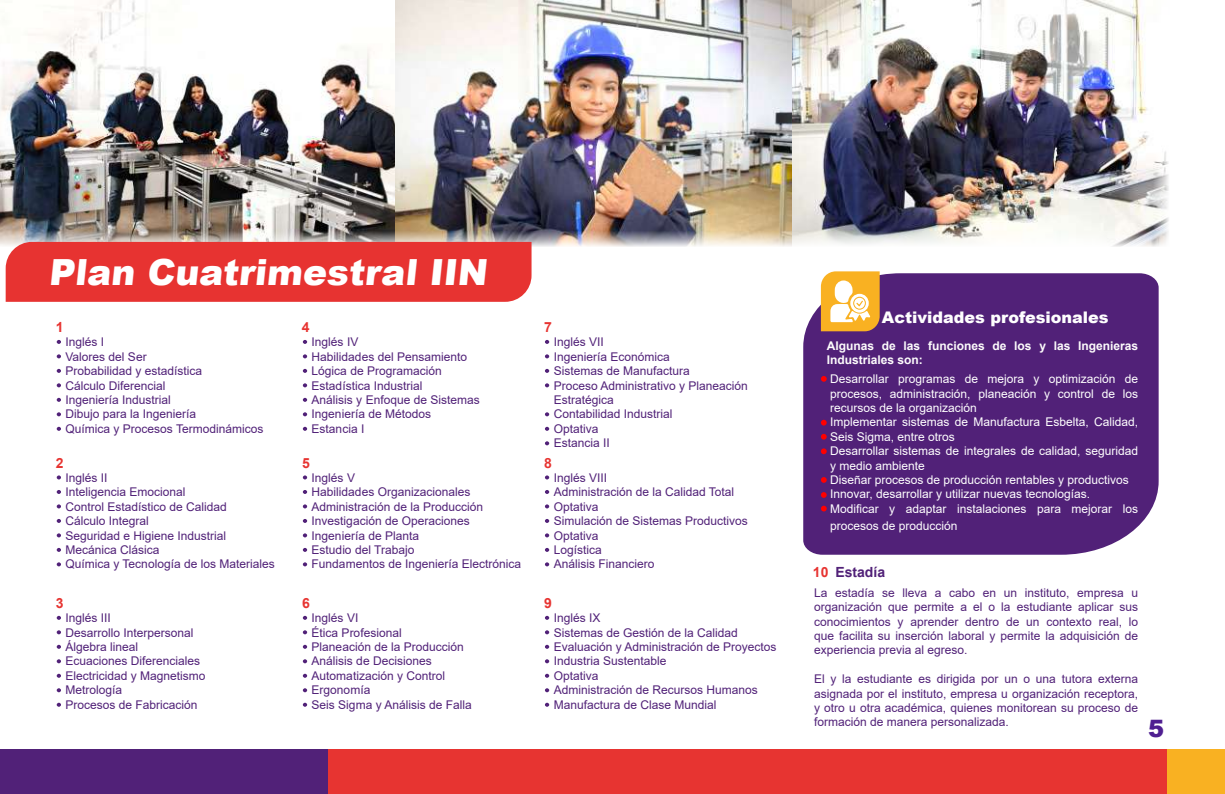
<style>
.page{position:relative;width:1225px;height:794px;background:#fff}
.page>*{position:absolute;margin:0;border:0;box-sizing:border-box;transform-origin:0 0}
.t1{font:900 36px "Arial";color:#fff}
.t2{font:900 24px "Arial";color:#4f1f91}
.t3{font:900 16px "Arial";color:#fefefe}
.t4{font:700 14px "Arial";color:#e73431}
.t5{font:700 14px "Arial";color:#512178}
.t6{font:12px/14.4px "Arial";color:#512178}
.t7{font:12px/14.4px "Arial";color:#fff}
.t8{font:700 12px/14.4px "Arial";color:#fdfcfc}
.s1{color:#e73431}
</style>
<div class="page">
<div style="left:0;top:749px;width:535px;height:45px;background:#512178"></div>
<div style="left:328px;top:749px;width:838px;height:45px;background:#e73431"></div>
<div style="left:1166px;top:749px;width:59px;height:45px;background:#f9b122"></div>
<img style="left:0;top:0;width:1148px;height:226px">
<img style="left:0;top:226px;width:1148px;height:62px">
<div style="left:803px;top:273px;width:355px;height:282px;background:#512178"></div>
<div style="left:6px;top:242px;width:525px;height:60px;background:#e73331"></div>
<svg style="left:821px;top:448px;width:5px;height:6px"></svg>
<svg style="left:821px;top:434px;width:5px;height:5px"></svg>
<svg style="left:821px;top:420px;width:5px;height:5px"></svg>
<svg style="left:821px;top:376px;width:5px;height:6px"></svg>
<svg style="left:821px;top:477px;width:5px;height:6px"></svg>
<svg style="left:821px;top:492px;width:5px;height:6px"></svg>
<svg style="left:821px;top:506px;width:5px;height:5px"></svg>
<svg style="left:821px;top:271px;width:58px;height:60px"></svg>
<svg style="left:57px;top:645px;width:4px;height:4px"></svg>
<svg style="left:303px;top:645px;width:4px;height:4px"></svg>
<svg style="left:545px;top:645px;width:4px;height:4px"></svg>
<svg style="left:57px;top:659px;width:4px;height:4px"></svg>
<svg style="left:303px;top:659px;width:4px;height:4px"></svg>
<svg style="left:545px;top:659px;width:4px;height:4px"></svg>
<svg style="left:57px;top:674px;width:4px;height:4px"></svg>
<svg style="left:303px;top:674px;width:4px;height:4px"></svg>
<svg style="left:545px;top:674px;width:4px;height:4px"></svg>
<svg style="left:57px;top:688px;width:4px;height:4px"></svg>
<svg style="left:303px;top:688px;width:4px;height:4px"></svg>
<svg style="left:545px;top:688px;width:4px;height:4px"></svg>
<svg style="left:57px;top:702px;width:4px;height:4px"></svg>
<svg style="left:303px;top:702px;width:4px;height:4px"></svg>
<svg style="left:545px;top:702px;width:4px;height:4px"></svg>
<svg style="left:57px;top:340px;width:4px;height:4px"></svg>
<svg style="left:303px;top:340px;width:4px;height:4px"></svg>
<svg style="left:545px;top:340px;width:4px;height:4px"></svg>
<svg style="left:57px;top:475px;width:4px;height:4px"></svg>
<svg style="left:303px;top:475px;width:4px;height:4px"></svg>
<svg style="left:545px;top:475px;width:4px;height:4px"></svg>
<svg style="left:57px;top:616px;width:4px;height:4px"></svg>
<svg style="left:303px;top:616px;width:4px;height:4px"></svg>
<svg style="left:545px;top:616px;width:4px;height:4px"></svg>
<svg style="left:57px;top:354px;width:4px;height:4px"></svg>
<svg style="left:303px;top:354px;width:4px;height:4px"></svg>
<svg style="left:545px;top:354px;width:4px;height:4px"></svg>
<svg style="left:57px;top:490px;width:4px;height:4px"></svg>
<svg style="left:303px;top:490px;width:4px;height:4px"></svg>
<svg style="left:545px;top:490px;width:4px;height:4px"></svg>
<svg style="left:57px;top:630px;width:4px;height:4px"></svg>
<svg style="left:303px;top:630px;width:4px;height:4px"></svg>
<svg style="left:545px;top:630px;width:4px;height:4px"></svg>
<svg style="left:57px;top:369px;width:4px;height:4px"></svg>
<svg style="left:303px;top:369px;width:4px;height:4px"></svg>
<svg style="left:545px;top:369px;width:4px;height:4px"></svg>
<svg style="left:57px;top:504px;width:4px;height:4px"></svg>
<svg style="left:303px;top:504px;width:4px;height:4px"></svg>
<svg style="left:545px;top:504px;width:4px;height:4px"></svg>
<svg style="left:57px;top:383px;width:4px;height:4px"></svg>
<svg style="left:303px;top:383px;width:4px;height:4px"></svg>
<svg style="left:545px;top:383px;width:4px;height:4px"></svg>
<svg style="left:57px;top:519px;width:4px;height:4px"></svg>
<svg style="left:303px;top:519px;width:4px;height:4px"></svg>
<svg style="left:545px;top:519px;width:4px;height:4px"></svg>
<svg style="left:57px;top:398px;width:4px;height:4px"></svg>
<svg style="left:303px;top:398px;width:4px;height:4px"></svg>
<svg style="left:57px;top:533px;width:4px;height:4px"></svg>
<svg style="left:303px;top:533px;width:4px;height:4px"></svg>
<svg style="left:545px;top:533px;width:4px;height:4px"></svg>
<svg style="left:57px;top:412px;width:4px;height:4px"></svg>
<svg style="left:303px;top:412px;width:4px;height:4px"></svg>
<svg style="left:545px;top:412px;width:4px;height:4px"></svg>
<svg style="left:57px;top:548px;width:4px;height:4px"></svg>
<svg style="left:303px;top:548px;width:4px;height:4px"></svg>
<svg style="left:545px;top:548px;width:4px;height:4px"></svg>
<svg style="left:57px;top:427px;width:4px;height:4px"></svg>
<svg style="left:303px;top:427px;width:4px;height:4px"></svg>
<svg style="left:545px;top:427px;width:4px;height:4px"></svg>
<svg style="left:57px;top:562px;width:4px;height:4px"></svg>
<svg style="left:303px;top:562px;width:4px;height:4px"></svg>
<svg style="left:545px;top:562px;width:4px;height:4px"></svg>
<svg style="left:545px;top:441px;width:4px;height:4px"></svg>
<h1 class="t1" style="left:49px;top:246px;width:445px">Plan Cuatrimestral IIN</h1>
<p class="t4" style="left:56px;top:317px;width:9px">1</p>
<p class="t4" style="left:302px;top:317px;width:9px">4</p>
<p class="t4" style="left:544px;top:317px;width:9px">7</p>
<p class="t6" style="left:65px;top:335px;width:199px">Inglés I<br>Valores del Ser<br>Probabilidad y estadística<br>Cálculo Diferencial<br>Ingeniería Industrial<br>Dibujo para la Ingeniería<br>Química y Procesos Termodinámicos</p>
<p class="t6" style="left:312px;top:335px;width:170px">Inglés IV<br>Habilidades del Pensamiento<br>Lógica de Programación<br>Estadística Industrial<br>Análisis y Enfoque de Sistemas<br>Ingeniería de Métodos<br>Estancia I</p>
<p class="t6" style="left:554px;top:335px;width:196px">Inglés VII<br>Ingeniería Económica<br>Sistemas de Manufactura<br>Proceso Administrativo y Planeación<br>Estratégica<br>Contabilidad Industrial<br>Optativa<br>Estancia II</p>
<p class="t6" style="left:65px;top:470px;width:211px">Inglés II<br>Inteligencia Emocional<br>Control Estadístico de Calidad<br>Cálculo Integral<br>Seguridad e Higiene Industrial<br>Mecánica Clásica<br>Química y Tecnología de los Materiales</p>
<p class="t6" style="left:312px;top:470px;width:211px">Inglés V<br>Habilidades Organizacionales<br>Administración de la Producción<br>Investigación de Operaciones<br>Ingeniería de Planta<br>Estudio del Trabajo<br>Fundamentos de Ingeniería Electrónica</p>
<p class="t6" style="left:554px;top:470px;width:196px">Inglés VIII<br>Administración de la Calidad Total<br>Optativa<br>Simulación de Sistemas Productivos<br>Optativa<br>Logística<br>Análisis Financiero</p>
<p class="t4" style="left:56px;top:453px;width:9px">2</p>
<p class="t4" style="left:302px;top:453px;width:9px">5</p>
<p class="t4" style="left:544px;top:453px;width:9px">8</p>
<h3 class="t3" style="left:882px;top:306px;width:228px">Actividades profesionales</h3>
<p class="t8" style="left:826px;top:338px;width:313px">Algunas de las funciones de los y las Ingenieras<br>Industriales son:</p>
<p class="t7" style="left:830px;top:372px;width:310px">Desarrollar programas de mejora y optimización de procesos, administración, planeación y control de los recursos de la organización<br>Implementar sistemas de Manufactura Esbelta, Calidad, Seis Sigma, entre otros<br>Desarrollar sistemas de integrales de calidad, seguridad y medio ambiente<br>Diseñar procesos de producción rentables y productivos Innovar, desarrollar y utilizar nuevas tecnologías.<br>Modificar y adaptar instalaciones para mejorar los</p>
<p class="t7" style="left:830px;top:518px;width:129px">procesos de producción</p>
<p class="t5" style="left:813px;top:562px;width:74px"><span class="s1">10</span> Estadía</p>
<p class="t4" style="left:56px;top:593px;width:9px">3</p>
<p class="t4" style="left:302px;top:593px;width:9px">6</p>
<p class="t4" style="left:544px;top:593px;width:9px">9</p>
<p class="t6" style="left:814px;top:585px;width:326px;text-align:justify">La estadía se lleva a cabo en un instituto, empresa u organización que permite a el o la estudiante aplicar sus conocimientos y aprender dentro de un contexto real, lo que facilita su inserción laboral y permite la adquisición de experiencia previa al egreso.</p>
<p class="t6" style="left:814px;top:671px;width:326px;text-align:justify">El y la estudiante es dirigida por un o una tutora externa asignada por el instituto, empresa u organización receptora, y otro u otra académica, quienes monitorean su proceso de formación de manera personalizada.</p>
<p class="t6" style="left:65px;top:611px;width:142px">Inglés III<br>Desarrollo Interpersonal<br>Álgebra lineal<br>Ecuaciones Diferenciales<br>Electricidad y Magnetismo<br>Metrología<br>Procesos de Fabricación</p>
<p class="t6" style="left:312px;top:611px;width:162px">Inglés VI<br>Ética Profesional<br>Planeación de la Producción<br>Análisis de Decisiones<br>Automatización y Control<br>Ergonomía<br>Seis Sigma y Análisis de Falla</p>
<p class="t6" style="left:554px;top:611px;width:224px">Inglés IX<br>Sistemas de Gestión de la Calidad<br>Evaluación y Administración de Proyectos<br>Industria Sustentable<br>Optativa<br>Administración de Recursos Humanos<br>Manufactura de Clase Mundial</p>
<h2 class="t2" style="left:1148px;top:711px;width:18px">5</h2>
</div>
